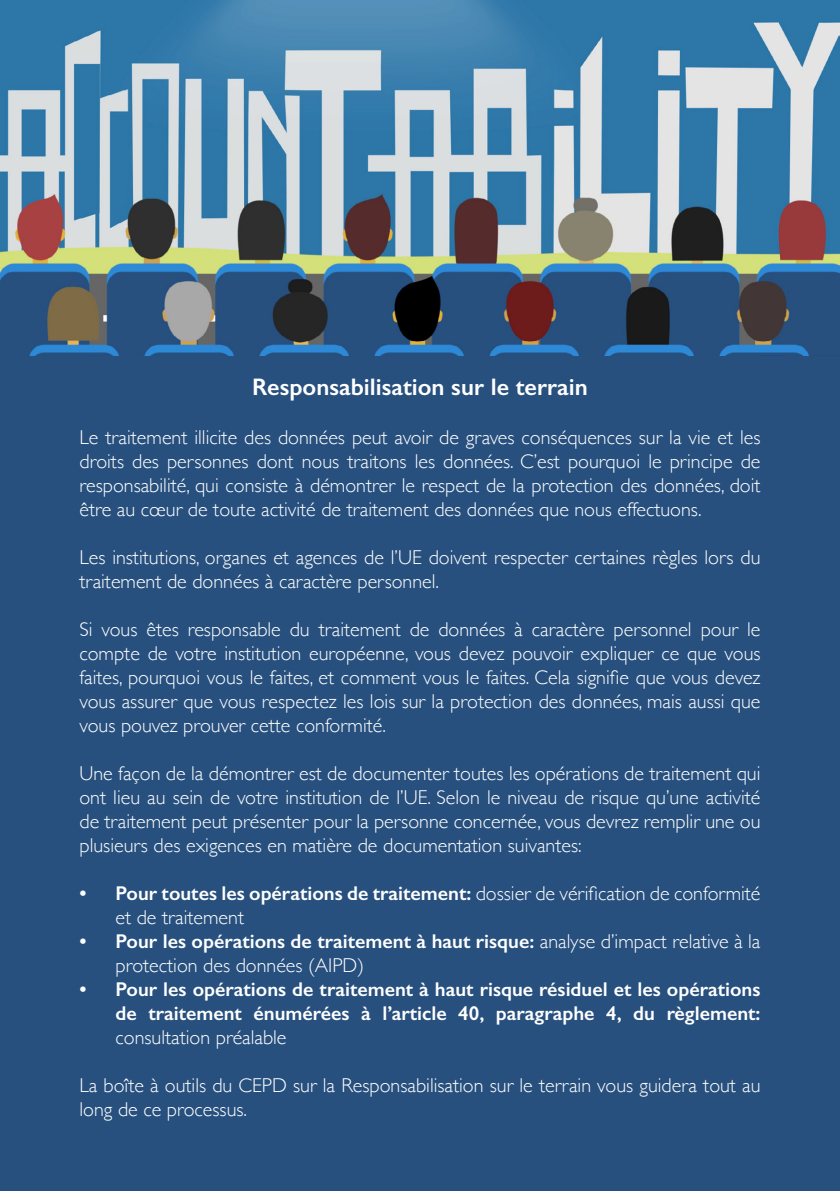
<style>
.page{position:relative;width:840px;height:1191px;background:#fff}
.page>*{position:absolute;margin:0;border:0;box-sizing:border-box;transform-origin:0 0}
.t1{font:600 24px "Gill Sans";color:#fff}
.t2{font:300 20px/24px "Gill Sans";color:#fff}
.t3{font:600 20px/24px "Gill Sans";color:#fff;text-align:right}
.s1{font-weight:600}
</style>
<div class="page">
<div style="left:0;top:0;width:839px;height:1191px;background:#27507e"></div>
<img style="left:0;top:0;width:839px;height:356px">
<p class="t1" style="left:252px;top:372px;width:336px">Responsabilisation sur le terrain</p>
<p class="t2" style="left:79px;top:424px;width:682px;text-align:justify">Le traitement illicite des données peut avoir de graves conséquences sur la vie et les droits des personnes dont nous traitons les données. C’est pourquoi le principe de responsabilité, qui consiste à démontrer le respect de la protection des données, doit être au cœur de toute activité de traitement des données que nous effectuons.</p>
<p class="t2" style="left:79px;top:544px;width:682px">Les institutions, organes et agences de l’UE doivent respecter certaines règles lors du traitement de données à caractère personnel.</p>
<p class="t2" style="left:79px;top:616px;width:682px;text-align:justify">Si vous êtes responsable du traitement de données à caractère personnel pour le compte de votre institution européenne, vous devez pouvoir expliquer ce que vous faites, pourquoi vous le faites, et comment vous le faites. Cela signifie que vous devez vous assurer que vous respectez les lois sur la protection des données, mais aussi que vous pouvez prouver cette conformité.</p>
<p class="t2" style="left:79px;top:760px;width:682px;text-align:justify">Une façon de la démontrer est de documenter toutes les opérations de traitement qui ont lieu au sein de votre institution de l’UE. Selon le niveau de risque qu’une activité de traitement peut présenter pour la personne concernée, vous devrez remplir une ou plusieurs des exigences en matière de documentation suivantes:</p>
<p class="t2" style="left:115px;top:880px;width:646px;text-indent:-36px"><span class="s1">• Pour toutes les opérations de traitement:</span> dossier de vérification de conformité et de traitement</p>
<p class="t2" style="left:115px;top:928px;width:646px;text-indent:-36px"><span class="s1">• Pour les opérations de traitement à haut risque:</span> analyse d’impact relative à la protection des données (AIPD)</p>
<p class="t3" style="left:79px;top:977px;width:682px">• Pour les opérations de traitement à haut risque résiduel et les opérations de traitement énumérées à l’article 40, paragraphe 4, du règlement:</p>
<p class="t2" style="left:115px;top:1024px;width:172px">consultation préalable</p>
<p class="t2" style="left:79px;top:1072px;width:682px">La boîte à outils du CEPD sur la Responsabilisation sur le terrain vous guidera tout au long de ce processus.</p>
</div>
